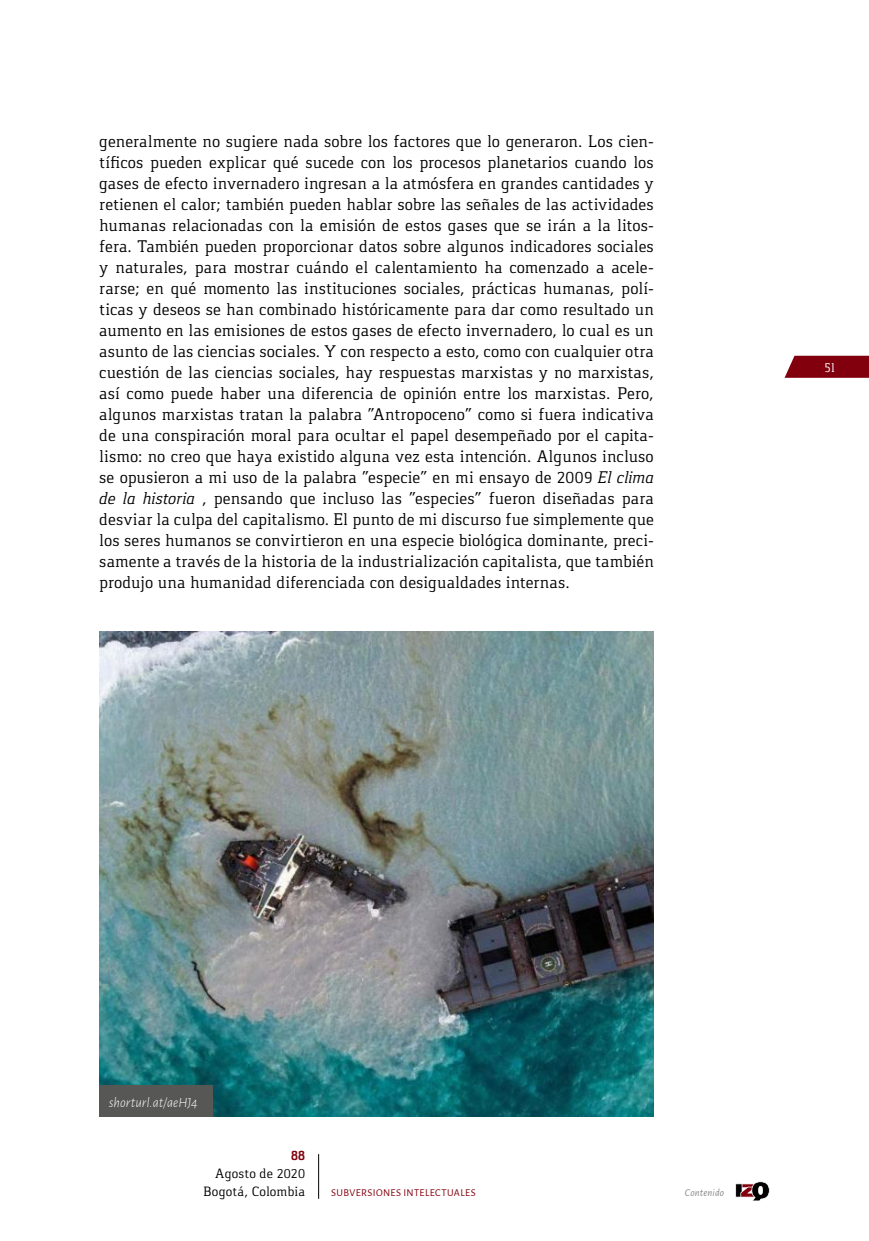
<style>
.page{position:relative;width:869px;height:1241px;background:#fff}
.page>*{position:absolute;margin:0;border:0;box-sizing:border-box;transform-origin:0 0}
.t1{font:17.5px/21px "Gaspar";color:#000;text-align:justify}
.t2{font:14px/18.2px "Gaspar";letter-spacing:.01em;color:#000;text-align:right}
.t3{font:italic 300 14px "Alegreya Sans";letter-spacing:.005em;color:#fff}
.t4{font:14px "Gaspar";color:#fff}
.t5{font:700 14px "Gaspar";color:#82000d}
.t6{font:10.5px "Alegreya Sans";color:#82000d}
.t7{font:italic 10.5px "Alegreya Sans";letter-spacing:.015em;color:#878787}
.s1{font-style:italic}
</style>
<div class="page">
<svg style="left:784px;top:356px;width:84px;height:22px;background:#8b121e"></svg>
<img style="left:99px;top:631px;width:554px;height:485px">
<div style="left:99px;top:1085px;width:114px;height:31px;background:#575756"></div>
<hr style="left:318px;top:1153px;width:1px;height:45px;background:#000">
<svg style="left:735px;top:1181px;width:34px;height:19px"></svg>
<p class="t1" style="left:99px;top:131px;width:556px">generalmente no sugiere nada sobre los factores que lo generaron. Los cien&shy;tíficos pueden explicar qué sucede con los procesos planetarios cuando los gases de efecto invernadero ingresan a la atmósfera en grandes cantidades y retienen el calor; también pueden hablar sobre las señales de las actividades humanas relacionadas con la emisión de estos gases que se irán a la litos&shy;fera. También pueden proporcionar datos sobre algunos indicadores sociales y naturales, para mostrar cuándo el calentamiento ha comenzado a acele&shy;rarse; en qué momento las instituciones sociales, prácticas humanas, polí&shy;ticas y deseos se han combinado históricamente para dar como resultado un aumento en las emisiones de estos gases de efecto invernadero, lo cual es un asunto de las ciencias sociales. Y con respecto a esto, como con cualquier otra cuestión de las ciencias sociales, hay respuestas marxistas y no marxistas, así como puede haber una diferencia de opinión entre los marxistas. Pero, algunos marxistas tratan la palabra “Antropoceno” como si fuera indicativa de una conspiración moral para ocultar el papel desempeñado por el capita&shy;lismo: no creo que haya existido alguna vez esta intención. Algunos incluso se opusieron a mi uso de la palabra “especie” en mi ensayo de 2009 <span class="s1">El clima de la historia</span> , pensando que incluso las “especies” fueron diseñadas para desviar la culpa del capitalismo. El punto de mi discurso fue simplemente que los seres humanos se convirtieron en una especie biológica dominante, preci&shy;samente a través de la historia de la industrialización capitalista, que también produjo una humanidad diferenciada con desigualdades internas.</p>
<p class="t4" style="left:824px;top:359px;width:12px">51</p>
<p class="t3" style="left:109px;top:1092px;width:90px">shorturl.at/aeHJ4</p>
<p class="t5" style="left:291px;top:1146px;width:16px">88</p>
<p class="t2" style="left:203px;top:1164px;width:103px">Agosto de 2020<br>Bogotá, Colombia</p>
<p class="t6" style="left:331px;top:1185px;width:13px">SUBVERSIONES</p>
<p class="t6" style="left:403px;top:1185px;width:7px">INTELECTUALES</p>
<p class="t7" style="left:684px;top:1185px;width:41px">Contenido</p>
</div>
